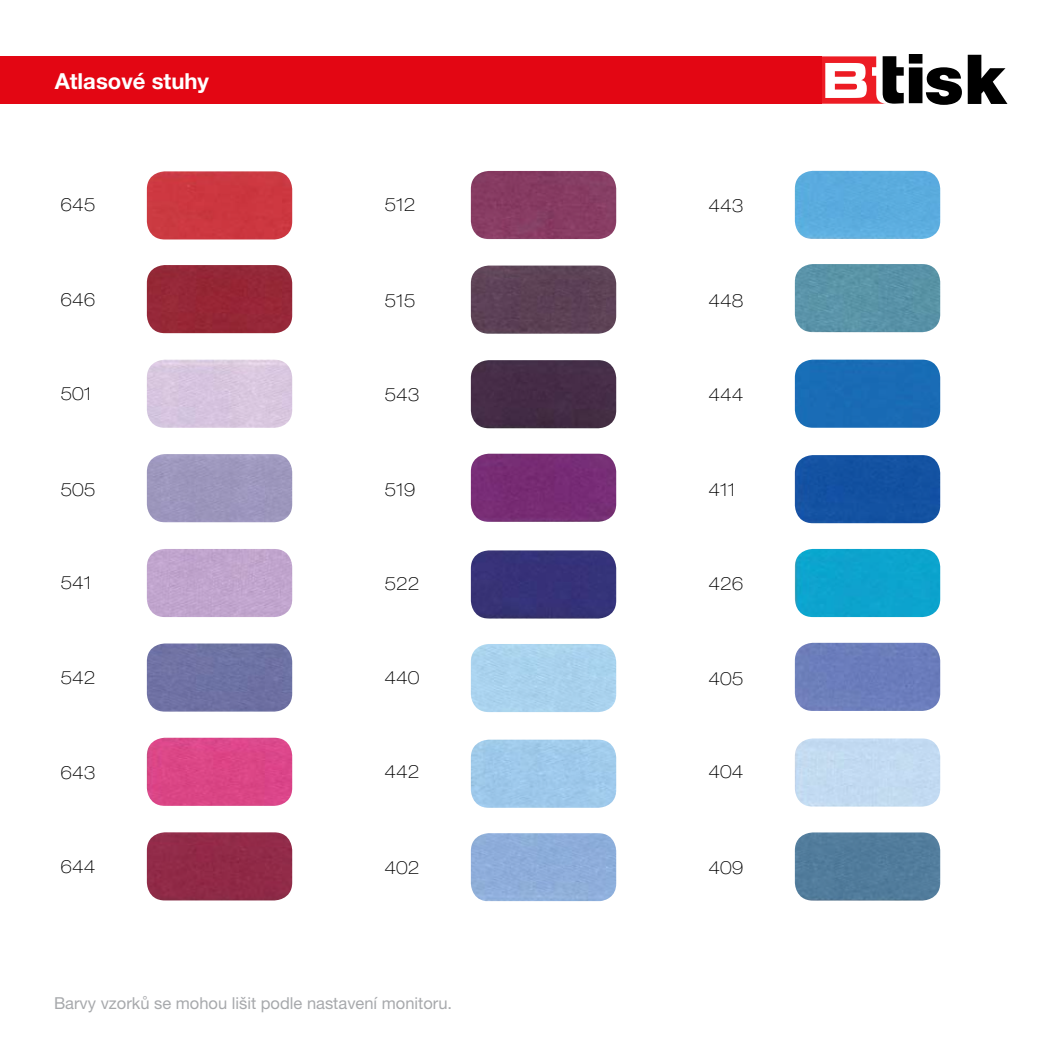
<style>
.page{position:relative;width:1063px;height:1063px;background:#fff}
.page>*{position:absolute;margin:0;border:0;box-sizing:border-box;transform-origin:0 0}
.t1{font:700 22.05px "Helvetica Neue LT Pro";color:#fff}
.t2{font:100 expanded 18px "Helvetica Neue LT Pro";color:#000}
.t3{font:16.5px "Helvetica Neue LT Pro";color:#a7a9ac}
</style>
<div class="page">
<div style="left:147px;top:171px;width:145px;height:68px;background:#cc3840"></div>
<div style="left:147px;top:265px;width:145px;height:68px;background:#962737"></div>
<img style="left:147px;top:360px;width:145px;height:68px">
<div style="left:147px;top:454px;width:145px;height:68px;background:#9d97bd"></div>
<div style="left:147px;top:549px;width:145px;height:68px;background:#c1a5cd"></div>
<img style="left:147px;top:643px;width:145px;height:69px">
<img style="left:147px;top:738px;width:145px;height:68px">
<div style="left:147px;top:832px;width:145px;height:68px;background:#912a47"></div>
<div style="left:471px;top:171px;width:145px;height:68px;background:#873c63"></div>
<img style="left:471px;top:266px;width:145px;height:68px">
<div style="left:471px;top:360px;width:145px;height:68px;background:#452c46"></div>
<div style="left:471px;top:454px;width:145px;height:68px;background:#772c75"></div>
<img style="left:471px;top:550px;width:145px;height:69px">
<div style="left:471px;top:644px;width:145px;height:68px;background:#a9d2ee"></div>
<div style="left:471px;top:740px;width:145px;height:68px;background:#9ec9eb"></div>
<div style="left:471px;top:833px;width:145px;height:68px;background:#8eaeda"></div>
<div style="left:795px;top:171px;width:145px;height:68px;background:#5bacdf"></div>
<img style="left:795px;top:264px;width:145px;height:68px">
<div style="left:795px;top:360px;width:145px;height:68px;background:#196cb5"></div>
<div style="left:795px;top:455px;width:145px;height:68px;background:#1352a2"></div>
<div style="left:795px;top:549px;width:145px;height:68px;background:#0ca4ce"></div>
<div style="left:795px;top:643px;width:145px;height:68px;background:#6b7dbc"></div>
<div style="left:795px;top:738px;width:145px;height:69px;background:#c3dbf1"></div>
<img style="left:795px;top:832px;width:145px;height:69px">
<svg style="left:822px;top:54px;width:185px;height:51px"></svg>
<div style="left:0;top:56px;width:822px;height:48px;background:#e30613"></div>
<p class="t1" style="left:55px;top:68px;width:156px">Atlasové stuhy</p>
<p class="t2" style="left:61px;top:194px;width:36px">645</p>
<p class="t2" style="left:385px;top:194px;width:32px">512</p>
<p class="t2" style="left:709px;top:195px;width:36px">443</p>
<p class="t2" style="left:61px;top:289px;width:36px">646</p>
<p class="t2" style="left:385px;top:289px;width:32px">515</p>
<p class="t2" style="left:709px;top:290px;width:36px">448</p>
<p class="t2" style="left:61px;top:383px;width:32px">501</p>
<p class="t2" style="left:385px;top:384px;width:36px">543</p>
<p class="t2" style="left:709px;top:384px;width:36px">444</p>
<p class="t2" style="left:61px;top:479px;width:36px">505</p>
<p class="t2" style="left:385px;top:479px;width:32px">519</p>
<p class="t2" style="left:709px;top:478px;width:28px">411</p>
<p class="t2" style="left:61px;top:572px;width:32px">541</p>
<p class="t2" style="left:385px;top:573px;width:36px">522</p>
<p class="t2" style="left:709px;top:573px;width:36px">426</p>
<p class="t2" style="left:61px;top:667px;width:36px">542</p>
<p class="t2" style="left:385px;top:666px;width:36px">440</p>
<p class="t2" style="left:709px;top:668px;width:36px">405</p>
<p class="t2" style="left:61px;top:762px;width:36px">643</p>
<p class="t2" style="left:385px;top:761px;width:36px">442</p>
<p class="t2" style="left:709px;top:761px;width:36px">404</p>
<p class="t2" style="left:61px;top:856px;width:36px">644</p>
<p class="t2" style="left:385px;top:856px;width:36px">402</p>
<p class="t2" style="left:709px;top:857px;width:36px">409</p>
<p class="t3" style="left:54px;top:993px;width:400px">Barvy vzorků se mohou lišit podle nastavení monitoru.</p>
</div>
